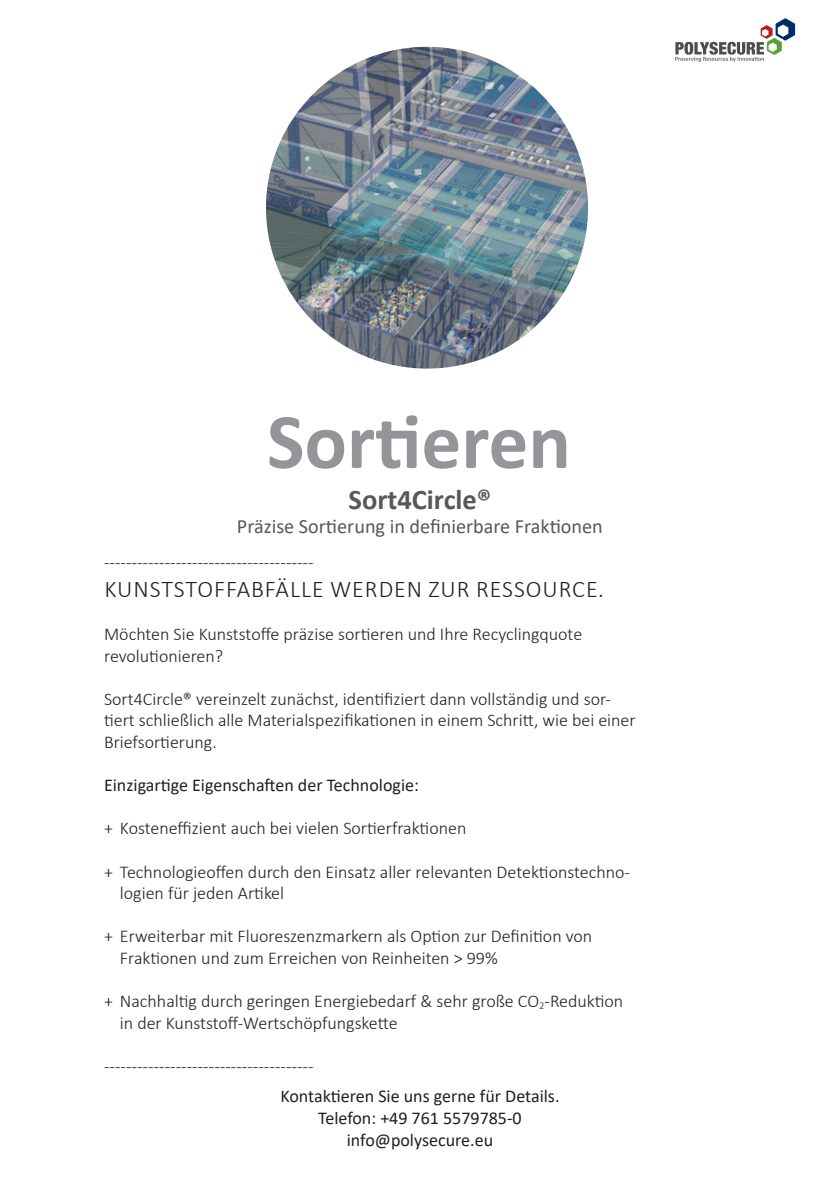
<style>
.page{position:relative;width:840px;height:1191px;background:#fff}
.page>*{position:absolute;margin:0;border:0;box-sizing:border-box;transform-origin:0 0}
.t1{font:700 79.2px "Calibri";color:#939598}
.t2{font:700 28.4px "Calibri";color:#57585a}
.t3{font:300 24px "Calibri";letter-spacing:.04em;color:#231f20}
.t4{font:20.2px "Calibri";color:#57585a}
.t5{font:300 18px/21.6px "Calibri";color:#231f20}
.t6{font:18px/21.6px "Calibri";color:#231f20;text-align:center}
</style>
<div class="page">
<img style="left:266px;top:47px;width:321px;height:321px;border-radius:161px">
<svg style="left:675px;top:18px;width:119px;height:44px"></svg>
<h1 class="t1" style="left:267px;top:385px;width:305px">Sortieren</h1>
<h2 class="t2" style="left:348px;top:479px;width:144px">Sort4Circle®</h2>
<p class="t4" style="left:237px;top:512px;width:367px">Präzise Sortierung in definierbare Fraktionen</p>
<p class="t5" style="left:104px;top:551px;width:211px">--------------------------------------</p>
<h3 class="t3" style="left:104px;top:574px;width:501px">KUNSTSTOFFABFÄLLE WERDEN ZUR RESSOURCE.</h3>
<p class="t5" style="left:104px;top:623px;width:479px">Möchten Sie Kunststoffe präzise sortieren und Ihre Recyclingquote revolutionieren?</p>
<p class="t5" style="left:104px;top:688px;width:533px">Sort4Circle® vereinzelt zunächst, identifiziert dann vollständig und sor&shy;tiert schließlich alle Materialspezifikationen in einem Schritt, wie bei einer<br>Briefsortierung.</p>
<p class="t6" style="left:104px;top:774px;width:316px">Einzigartige Eigenschaften der Technologie:</p>
<p class="t5" style="left:104px;top:817px;width:363px">+ Kosteneffizient auch bei vielen Sortierfraktionen</p>
<p class="t5" style="left:120px;top:860px;width:511px;text-indent:-16px">+ Technologieoffen durch den Einsatz aller relevanten Detektionstechno&shy;logien für jeden Artikel</p>
<p class="t5" style="left:120px;top:925px;width:473px;text-indent:-16px">+ Erweiterbar mit Fluoreszenzmarkern als Option zur Definition von<br>Fraktionen und zum Erreichen von Reinheiten &gt; 99%</p>
<p class="t5" style="left:120px;top:990px;width:504px;text-indent:-16px">+ Nachhaltig durch geringen Energiebedarf &amp; sehr große CO<sub>2</sub>-Reduktion in der Kunststoff-Wertschöpfungskette</p>
<p class="t5" style="left:104px;top:1055px;width:211px">--------------------------------------</p>
<p class="t6" style="left:280px;top:1085px;width:280px">Kontaktieren Sie uns gerne für Details.<br>Telefon: +49 761 5579785-0 info@polysecure.eu</p>
</div>
